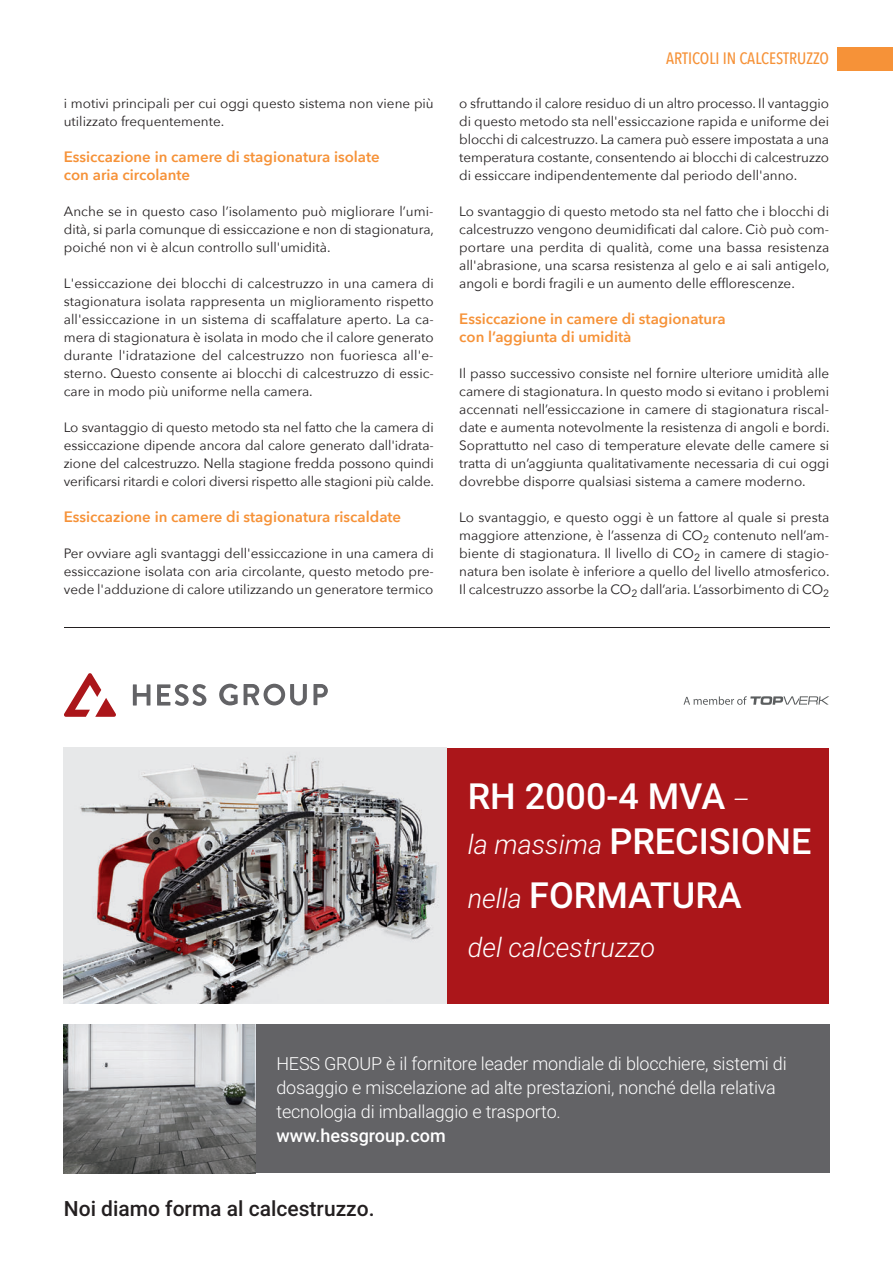
<style>
.page{position:relative;width:893px;height:1263px;background:#fff}
.page>*{position:absolute;margin:0;border:0;box-sizing:border-box;transform-origin:0 0}
.t1{font:500 36px/45px "Roboto";color:#fff}
.t2{font:italic 300 27px "Roboto";color:#fff}
.t3{font:500 21px "Roboto";color:#231f20}
.t4{font:300 18px/24px "Roboto";letter-spacing:-.01em;color:#fff}
.t5{font:500 18px "Roboto";color:#fff}
.t6{font:500 16.5px "Avenir Next Condensed";color:#f69238}
.t7{font:600 15px/18px "Avenir Next";color:#f69238}
.t8{font:13.5px/18px "Avenir Next";color:#231f20;text-align:justify}
.t9{font:12px "Avenir Next Condensed";letter-spacing:.01em;color:#231f20}
.s1{font-weight:300;font-style:italic;font-size:27px}
</style>
<div class="page">
<div style="left:838px;top:47px;width:55px;height:23px;background:#f69238"></div>
<hr style="left:64px;top:627px;width:765px;height:1px;background:#231f20">
<svg style="left:219px;top:684px;width:19px;height:21px"></svg>
<svg style="left:244px;top:684px;width:63px;height:21px"></svg>
<svg style="left:314px;top:684px;width:14px;height:21px"></svg>
<svg style="left:133px;top:684px;width:17px;height:21px"></svg>
<svg style="left:157px;top:684px;width:49px;height:22px"></svg>
<svg style="left:64px;top:673px;width:52px;height:44px"></svg>
<svg style="left:684px;top:696px;width:145px;height:9px"></svg>
<div style="left:446px;top:748px;width:383px;height:255px;background:#ab161a"></div>
<div style="left:255px;top:1024px;width:574px;height:149px;background:#636366"></div>
<img style="left:64px;top:748px;width:382px;height:255px">
<img style="left:64px;top:1024px;width:191px;height:149px">
<p class="t8" style="left:64px;top:94px;width:371px">i motivi principali per cui oggi questo sistema non viene più utilizzato frequentemente.</p>
<p class="t7" style="left:64px;top:147px;width:317px">Essiccazione in camere di stagionatura isolate con aria circolante</p>
<p class="t8" style="left:64px;top:202px;width:372px">Anche se in questo caso l’isolamento può migliorare l’umi&shy;dità, si parla comunque di essiccazione e non di stagionatura, poiché non vi è alcun controllo sull'umidità.</p>
<p class="t8" style="left:64px;top:274px;width:372px">L'essiccazione dei blocchi di calcestruzzo in una camera di stagionatura isolata rappresenta un miglioramento rispetto all'essiccazione in un sistema di scaffalature aperto. La ca&shy;mera di stagionatura è isolata in modo che il calore generato durante l'idratazione del calcestruzzo non fuoriesca all'e&shy;sterno. Questo consente ai blocchi di calcestruzzo di essic&shy;care in modo più uniforme nella camera.</p>
<p class="t8" style="left:64px;top:418px;width:372px">Lo svantaggio di questo metodo sta nel fatto che la camera di essiccazione dipende ancora dal calore generato dall'idrata&shy;zione del calcestruzzo. Nella stagione fredda possono quindi verificarsi ritardi e colori diversi rispetto alle stagioni più calde.</p>
<p class="t7" style="left:64px;top:507px;width:339px">Essiccazione in camere di stagionatura riscaldate</p>
<p class="t8" style="left:64px;top:544px;width:371px">Per ovviare agli svantaggi dell'essiccazione in una camera di essiccazione isolata con aria circolante, questo metodo pre&shy;vede l'adduzione di calore utilizzando un generatore termico</p>
<p class="t6" style="left:666px;top:49px;width:165px">ARTICOLI IN CALCESTRUZZO</p>
<p class="t8" style="left:459px;top:94px;width:371px">o sfruttando il calore residuo di un altro processo. Il vantaggio di questo metodo sta nell'essiccazione rapida e uniforme dei blocchi di calcestruzzo. La camera può essere impostata a una temperatura costante, consentendo ai blocchi di calcestruzzo di essiccare indipendentemente dal periodo dell'anno.</p>
<p class="t8" style="left:459px;top:202px;width:372px">Lo svantaggio di questo metodo sta nel fatto che i blocchi di calcestruzzo vengono deumidificati dal calore. Ciò può com&shy;portare una perdita di qualità, come una bassa resistenza all'abrasione, una scarsa resistenza al gelo e ai sali antigelo, angoli e bordi fragili e un aumento delle efflorescenze.</p>
<p class="t7" style="left:459px;top:309px;width:268px">Essiccazione in camere di stagionatura con l’aggiunta di umidità</p>
<p class="t8" style="left:459px;top:364px;width:372px">Il passo successivo consiste nel fornire ulteriore umidità alle camere di stagionatura. In questo modo si evitano i problemi accennati nell’essiccazione in camere di stagionatura riscal&shy;date e aumenta notevolmente la resistenza di angoli e bordi.<br>Soprattutto nel caso di temperature elevate delle camere si tratta di un’aggiunta qualitativamente necessaria di cui oggi dovrebbe disporre qualsiasi sistema a camere moderno.</p>
<p class="t8" style="left:459px;top:508px;width:372px">Lo svantaggio, e questo oggi è un fattore al quale si presta maggiore attenzione, è l’assenza di CO<sub>2</sub> contenuto nell’am&shy;biente di stagionatura. Il livello di CO<sub>2</sub> in camere di stagio&shy;natura ben isolate è inferiore a quello del livello atmosferico.<br>Il calcestruzzo assorbe la CO<sub>2</sub> dall’aria. L’assorbimento di CO<sub>2</sub></p>
<h1 class="t1" style="left:468px;top:773px;width:345px">RH 2000-4 MVA <span class="s1">–<br>la massima</span> PRECISIONE</h1>
<h1 class="t1" style="left:468px;top:871px;width:276px"><span class="s1">nella</span> FORMATURA</h1>
<h2 class="t2" style="left:468px;top:929px;width:189px">del calcestruzzo</h2>
<h3 class="t4" style="left:276px;top:1051px;width:512px">HESS GROUP è il fornitore leader mondiale di blocchiere, sistemi di dosaggio e miscelazione ad alte prestazioni, nonché della relativa tecnologia di imballaggio e trasporto.</h3>
<h3 class="t5" style="left:276px;top:1123px;width:171px">www.hessgroup.com</h3>
<h3 class="t3" style="left:64px;top:1193px;width:312px">Noi diamo forma al calcestruzzo.</h3>
<p class="t9" style="left:64px;top:1207px;width:107px">www.cpi-worldwide.com</p>
</div>
